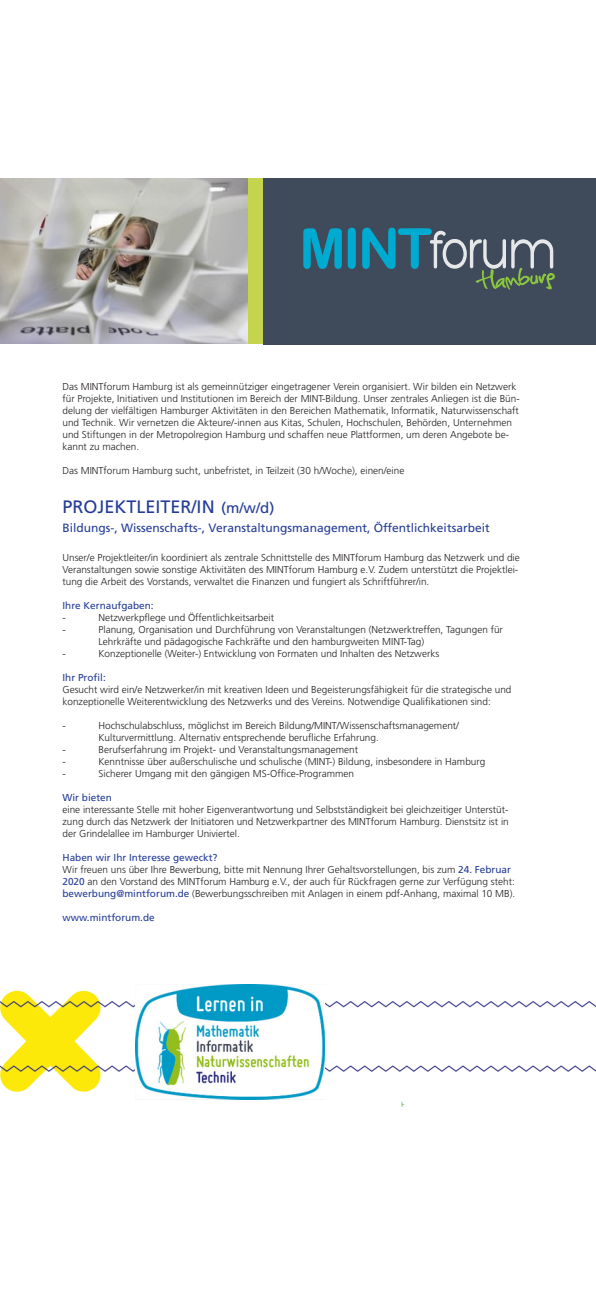
<style>
.page{position:relative;width:596px;height:1290px;background:#fff}
.page>*{position:absolute;margin:0;border:0;box-sizing:border-box;transform-origin:0 0}
.t1{font:18px "Frutiger";color:#243c97}
.t2{font:12px "Frutiger";color:#243c97}
.t3{font:300 10px/12px "Frutiger";color:#231f20}
.t4{font:10px "Frutiger";color:#243c97}
.s1{font-size:15px}
.s2{font-weight:400;color:#243c97}
</style>
<div class="page">
<div style="left:209px;top:178px;width:91px;height:166px;background:#c4d44c"></div>
<img style="left:0;top:984px;width:595px;height:123px">
<div style="left:398px;top:1012px;width:197px;height:40px;background:#fff"></div>
<div style="left:404px;top:1091px;width:191px;height:40px;background:#fff"></div>
<div style="left:263px;top:178px;width:332px;height:166px;background:#3f4a5a"></div>
<svg style="left:303px;top:228px;width:38px;height:41px"></svg>
<svg style="left:347px;top:228px;width:8px;height:41px"></svg>
<svg style="left:362px;top:228px;width:192px;height:62px"></svg>
<img style="left:135px;top:985px;width:189px;height:114px">
<img style="left:0;top:178px;width:248px;height:165px">
<p class="t3" style="left:62px;top:380px;width:458px">Das MINTforum Hamburg ist als gemeinnütziger eingetragener Verein organisiert. Wir bilden ein Netzwerk für Projekte, Initiativen und Institutionen im Bereich der MINT-Bildung. Unser zentrales Anliegen ist die Bün&shy;delung der vielfältigen Hamburger Aktivitäten in den Bereichen Mathematik, Informatik, Naturwissenschaft und Technik. Wir vernetzen die Akteure/-innen aus Kitas, Schulen, Hochschulen, Behörden, Unternehmen und Stiftungen in der Metropolregion Hamburg und schaffen neue Plattformen, um deren Angebote be&shy;kannt zu machen.</p>
<p class="t3" style="left:62px;top:464px;width:343px">Das MINTforum Hamburg sucht, unbefristet, in Teilzeit (30 h/Woche), einen/eine</p>
<h1 class="t1" style="left:62px;top:496px;width:213px">Projektleiter/in <span class="s1">(m/w/d)</span></h1>
<p class="t2" style="left:62px;top:521px;width:428px">Bildungs-, Wissenschafts-, Veranstaltungsmanagement, Öffentlichkeitsarbeit</p>
<p class="t3" style="left:62px;top:552px;width:458px">Unser/e Projektleiter/in koordiniert als zentrale Schnittstelle des MINTforum Hamburg das Netzwerk und die<br>Veranstaltungen sowie sonstige Aktivitäten des MINTforum Hamburg e.V. Zudem unterstützt die Projektlei&shy;tung die Arbeit des Vorstands, verwaltet die Finanzen und fungiert als Schriftführer/in.</p>
<p class="t4" style="left:62px;top:600px;width:93px">I hre Kernaufgaben:</p>
<p class="t3" style="left:62px;top:612px;width:5px">-</p>
<p class="t3" style="left:98px;top:612px;width:177px">Netzwerkpflege und Öffentlichkeitsarbeit</p>
<p class="t3" style="left:62px;top:624px;width:5px">-</p>
<p class="t3" style="left:98px;top:624px;width:406px">Planung, Organisation und Durchführung von Veranstaltungen (Netzwerktreffen, Tagungen für<br>Lehrkräfte und pädagogische Fachkräfte und den hamburgweiten MINT-Tag)</p>
<p class="t3" style="left:62px;top:648px;width:5px">-</p>
<p class="t3" style="left:98px;top:648px;width:342px">Konzeptionelle (Weiter-) Entwicklung von Formaten und Inhalten des Netzwerks</p>
<p class="t4" style="left:62px;top:672px;width:45px">Ihr Profil:</p>
<p class="t3" style="left:62px;top:684px;width:450px">Gesucht wird ein/e Netzwerker/in mit kreativen Ideen und Begeisterungsfähigkeit für die strategische und konzeptionelle Weiterentwicklung des Netzwerks und des Vereins. Notwendige Qualifikationen sind:</p>
<p class="t3" style="left:62px;top:720px;width:5px">-</p>
<p class="t3" style="left:98px;top:720px;width:362px">Hochschulabschluss, möglichst im Bereich Bildung/MINT/Wissenschaftsmanagement/<br>Kulturvermittlung. Alternativ entsprechende berufliche Erfahrung.</p>
<p class="t3" style="left:62px;top:744px;width:5px">-</p>
<p class="t3" style="left:98px;top:744px;width:261px">Berufserfahrung im Projekt- und Veranstaltungsmanagement</p>
<p class="t3" style="left:62px;top:756px;width:5px">-</p>
<p class="t3" style="left:98px;top:756px;width:388px">Kenntnisse über außerschulische und schulische (MINT-) Bildung, insbesondere in Hamburg</p>
<p class="t3" style="left:62px;top:768px;width:5px">-</p>
<p class="t3" style="left:98px;top:768px;width:257px">Sicherer Umgang mit den gängigen MS-Office-Programmen</p>
<p class="t4" style="left:62px;top:792px;width:51px">Wir bieten</p>
<p class="t3" style="left:62px;top:804px;width:447px;text-align:justify">eine interessante Stelle mit hoher Eigenverantwortung und Selbstständigkeit bei gleichzeitiger Unterstüt&shy;zung durch das Netzwerk der Initiatoren und Netzwerkpartner des MINTforum Hamburg. Dienstsitz ist in der Grindelallee im Hamburger Univiertel.</p>
<p class="t3" style="left:62px;top:852px;width:454px"><span class="s2">Haben wir I hr I nteresse geweckt?<br></span>Wir freuen uns über Ihre Bewerbung, bitte mit Nennung Ihrer Gehaltsvorstellungen, bis zum <span class="s2">24. Februar 2020</span> an den Vorstand des MINTforum Hamburg e.V., der auch für Rückfragen gerne zur Verfügung steht: <span class="s2">bewerbung@mintforum.de</span> (Bewerbungsschreiben mit Anlagen in einem pdf-Anhang, maximal 10 MB).</p>
<p class="t4" style="left:62px;top:912px;width:94px">www.mintforum.de</p>
</div>
